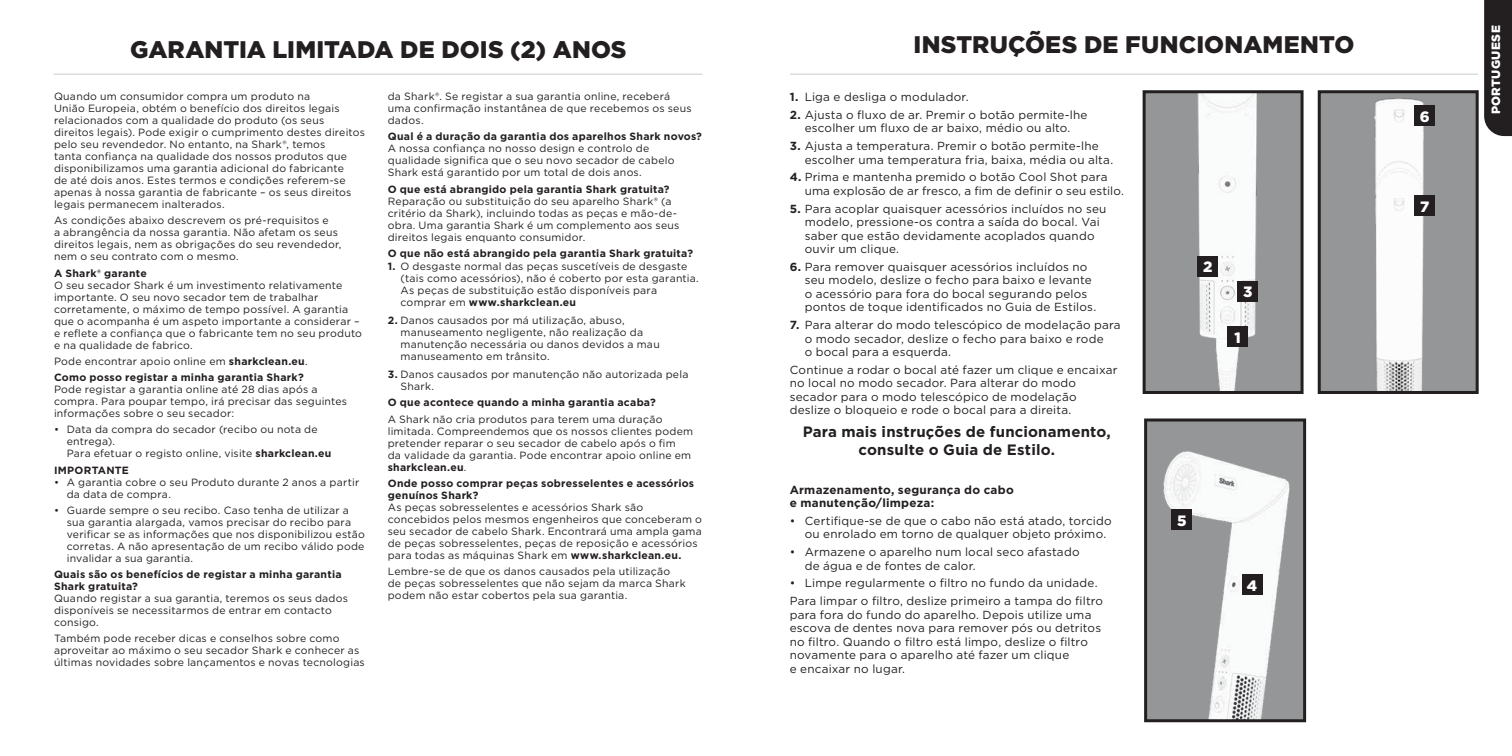
<style>
.page{position:relative;width:1512px;height:756px;background:#fff}
.page>*{position:absolute;margin:0;border:0;box-sizing:border-box;transform-origin:0 0}
.t1{font:900 24px "Gotham";letter-spacing:.005em;color:#231f20}
.t2{font:700 15px/18px "Gotham";letter-spacing:.01em;color:#231f20;text-align:center}
.t3{font:900 15px "Gotham";color:#fff}
.t4{font:900 12px "Gotham";letter-spacing:.025em;color:#fff}
.t5{font:11.7px/13.5px "Gotham";letter-spacing:.015em;color:#231f20}
.t6{font:700 11.7px/13.5px "Gotham";letter-spacing:.02em;color:#231f20}
.t7{font:10.5px/12px "Gotham";letter-spacing:.02em;color:#231f20}
.t8{font:700 10.5px/12px "Gotham";letter-spacing:.025em;color:#231f20}
.s1{font-weight:400}
.s2{font-weight:700}
</style>
<div class="page">
<hr style="left:790px;top:73px;width:688px;height:2px;background:#dcddde">
<img style="left:1147px;top:94px;width:153px;height:296px">
<div style="left:1143px;top:90px;width:161px;height:304px;border:3px solid #231f20"></div>
<img style="left:1322px;top:94px;width:153px;height:296px">
<div style="left:1318px;top:90px;width:161px;height:304px;border:3px solid #231f20"></div>
<div style="left:1146px;top:420px;width:159px;height:301px;background:#949698"></div>
<img style="left:1163px;top:451px;width:127px;height:267px">
<div style="left:1144px;top:418px;width:162px;height:304px;border:3px solid #231f20"></div>
<div style="left:1228px;top:327px;width:20px;height:20px;background:#231f20"></div>
<div style="left:1198px;top:256px;width:20px;height:20px;background:#231f20"></div>
<div style="left:1242px;top:575px;width:20px;height:20px;background:#231f20"></div>
<div style="left:1172px;top:510px;width:20px;height:20px;background:#231f20"></div>
<div style="left:1238px;top:281px;width:20px;height:21px;background:#231f20"></div>
<div style="left:1415px;top:106px;width:20px;height:20px;background:#231f20"></div>
<div style="left:1415px;top:196px;width:20px;height:20px;background:#231f20"></div>
<hr style="left:54px;top:73px;width:648px;height:2px;background:#dcddde">
<div style="left:1484px;top:0;width:28px;height:136px;background:#231f20"></div>
<h1 class="t1" style="left:130px;top:33px;width:498px">GARANTIA LIMITADA DE DOIS (2) ANOS</h1>
<p class="t7" style="left:54px;top:90px;width:313px">Quando um consumidor compra um produto na<br>União Europeia, obtém o benefício dos direitos legais relacionados com a qualidade do produto (os seus direitos legais). Pode exigir o cumprimento destes direitos pelo seu revendedor. No entanto, na Shark®, temos<br>tanta confiança na qualidade dos nossos produtos que disponibilizamos uma garantia adicional do fabricante<br>de até dois anos. Estes termos e condições referem-se apenas à nossa garantia de fabricante – os seus direitos legais permanecem inalterados.</p>
<p class="t7" style="left:54px;top:214px;width:289px">As condições abaixo descrevem os pré-requisitos e<br>a abrangência da nossa garantia. Não afetam os seus direitos legais, nem as obrigações do seu revendedor, nem o seu contrato com o mesmo.</p>
<p class="t8" style="left:54px;top:267px;width:94px">A Shark® garante</p>
<p class="t7" style="left:54px;top:279px;width:310px">O seu secador Shark é um investimento relativamente importante. O seu novo secador tem de trabalhar corretamente, o máximo de tempo possível. A garantia que o acompanha é um aspeto importante a considerar – e reflete a confiança que o fabricante tem no seu produto e na qualidade de fabrico.</p>
<p class="t8" style="left:54px;top:353px;width:255px;line-height:16.2px"><span class="s1">Pode encontrar apoio online em</span> sharkclean.eu<span class="s1">.<br></span>Como posso registar a minha garantia Shark?</p>
<p class="t7" style="left:54px;top:383px;width:295px">Pode registar a garantia online até 28 dias após a compra. Para poupar tempo, irá precisar das seguintes informações sobre o seu secador:</p>
<p class="t7" style="left:67px;top:424px;width:266px;text-indent:-13px">• Data da compra do secador (recibo ou nota de entrega).<br>Para efetuar o registo online, visite <span class="s2">sharkclean.eu</span></p>
<p class="t8" style="left:54px;top:464px;width:76px">IMPORTANTE</p>
<p class="t7" style="left:67px;top:476px;width:294px;text-indent:-13px">• A garantia cobre o seu Produto durante 2 anos a partir da data de compra.</p>
<p class="t7" style="left:67px;top:504px;width:300px;text-indent:-13px">• Guarde sempre o seu recibo. Caso tenha de utilizar a sua garantia alargada, vamos precisar do recibo para verificar se as informações que nos disponibilizou estão corretas. A não apresentação de um recibo válido pode invalidar a sua garantia.</p>
<p class="t8" style="left:54px;top:568px;width:289px">Quais são os benefícios de registar a minha garantia<br>Shark gratuita?</p>
<p class="t7" style="left:54px;top:592px;width:295px">Quando registar a sua garantia, teremos os seus dados disponíveis se necessitarmos de entrar em contacto consigo.</p>
<p class="t7" style="left:54px;top:633px;width:312px">Também pode receber dicas e conselhos sobre como aproveitar ao máximo o seu secador Shark e conhecer as últimas novidades sobre lançamentos e novas tecnologias</p>
<p class="t7" style="left:388px;top:90px;width:305px">da Shark®. Se registar a sua garantia online, receberá uma confirmação instantânea de que recebemos os seus dados.</p>
<p class="t8" style="left:388px;top:131px;width:316px">Qual é a duração da garantia dos aparelhos Shark novos?</p>
<p class="t7" style="left:388px;top:143px;width:288px">A nossa confiança no nosso design e controlo de qualidade significa que o seu novo secador de cabelo<br>Shark está garantido por um total de dois anos.</p>
<p class="t8" style="left:388px;top:183px;width:283px">O que está abrangido pela garantia Shark gratuita?</p>
<p class="t7" style="left:388px;top:195px;width:293px">Reparação ou substituição do seu aparelho Shark® (a critério da Shark), incluindo todas as peças e mão-de&shy;obra. Uma garantia Shark é um complemento aos seus direitos legais enquanto consumidor.</p>
<p class="t8" style="left:388px;top:247px;width:307px">O que não está abrangido pela garantia Shark gratuita?</p>
<p class="t7" style="left:401px;top:261px;width:300px;text-indent:-13px"><span class="s2">1.</span> O desgaste normal das peças suscetíveis de desgaste (tais como acessórios), não é coberto por esta garantia.<br>As peças de substituição estão disponíveis para comprar em <span class="s2">www.sharkclean.eu</span></p>
<p class="t7" style="left:401px;top:314px;width:261px;text-indent:-13px"><span class="s2">2.</span> Danos causados por má utilização, abuso, manuseamento negligente, não realização da manutenção necessária ou danos devidos a mau manuseamento em trânsito.</p>
<p class="t7" style="left:401px;top:368px;width:289px;text-indent:-13px"><span class="s2">3.</span> Danos causados por manutenção não autorizada pela<br>Shark.</p>
<p class="t8" style="left:388px;top:396px;width:270px">O que acontece quando a minha garantia acaba?</p>
<p class="t7" style="left:388px;top:413px;width:307px">A Shark não cria produtos para terem uma duração limitada. Compreendemos que os nossos clientes podem pretender reparar o seu secador de cabelo após o fim<br>da validade da garantia. Pode encontrar apoio online em <span class="s2">sharkclean.eu</span>.</p>
<p class="t8" style="left:388px;top:477px;width:308px">Onde posso comprar peças sobresselentes e acessórios genuínos Shark?</p>
<p class="t7" style="left:388px;top:501px;width:316px">As peças sobresselentes e acessórios Shark são concebidos pelos mesmos engenheiros que conceberam o seu secador de cabelo Shark. Encontrará uma ampla gama de peças sobresselentes, peças de reposição e acessórios para todas as máquinas Shark em <span class="s2">www.sharkclean.eu.</span></p>
<p class="t7" style="left:388px;top:565px;width:299px">Lembre-se de que os danos causados pela utilização de peças sobresselentes que não sejam da marca Shark podem não estar cobertos pela sua garantia.</p>
<h1 class="t1" style="left:914px;top:28px;width:442px">INSTRUÇÕES DE FUNCIONAMENTO</h1>
<p class="t5" style="left:790px;top:90px;width:180px"><span class="s2">1.</span> Liga e desliga o modulador.</p>
<p class="t5" style="left:790px;top:108px;width:299px;text-align:center"><span class="s2">2.</span> Ajusta o fluxo de ar. Premir o botão permite-lhe escolher um fluxo de ar baixo, médio ou alto.</p>
<p class="t5" style="left:805px;top:139px;width:310px;text-indent:-15px"><span class="s2">3.</span> Ajusta a temperatura. Premir o botão permite-lhe escolher uma temperatura fria, baixa, média ou alta.</p>
<p class="t5" style="left:805px;top:170px;width:321px;text-indent:-15px"><span class="s2">4.</span> Prima e mantenha premido o botão Cool Shot para uma explosão de ar fresco, a fim de definir o seu estilo.</p>
<p class="t5" style="left:805px;top:201px;width:303px;text-indent:-15px"><span class="s2">5.</span> Para acoplar quaisquer acessórios incluídos no seu modelo, pressione-os contra a saída do bocal. Vai saber que estão devidamente acoplados quando ouvir um clique.</p>
<p class="t5" style="left:805px;top:260px;width:293px;text-indent:-15px"><span class="s2">6.</span> Para remover quaisquer acessórios incluídos no seu modelo, deslize o fecho para baixo e levante o acessório para fora do bocal segurando pelos pontos de toque identificados no Guia de Estilos.</p>
<p class="t5" style="left:805px;top:318px;width:318px;text-indent:-15px"><span class="s2">7.</span> Para alterar do modo telescópico de modelação para o modo secador, deslize o fecho para baixo e rode<br>o bocal para a esquerda.</p>
<p class="t5" style="left:790px;top:363px;width:329px">Continue a rodar o bocal até fazer um clique e encaixar no local no modo secador. Para alterar do modo secador para o modo telescópico de modelação deslize o bloqueio e rode o bocal para a direita.</p>
<h2 class="t2" style="left:803px;top:422px;width:310px">Para mais instruções de funcionamento, consulte o Guia de Estilo.</h2>
<p class="t6" style="left:790px;top:483px;width:226px">Armazenamento, segurança do cabo e manutenção/limpeza:</p>
<p class="t5" style="left:805px;top:514px;width:308px;text-indent:-15px">• Certifique-se de que o cabo não está atado, torcido ou enrolado em torno de qualquer objeto próximo.</p>
<p class="t5" style="left:805px;top:545px;width:276px;text-indent:-15px">• Armazene o aparelho num local seco afastado de água e de fontes de calor.</p>
<p class="t5" style="left:790px;top:574px;width:315px;line-height:17.7px">• Limpe regularmente o filtro no fundo da unidade.<br>Para limpar o filtro, deslize primeiro a tampa do filtro</p>
<p class="t5" style="left:790px;top:607px;width:313px">para fora do fundo do aparelho. Depois utilize uma escova de dentes nova para remover pós ou detritos no filtro. Quando o filtro está limpo, deslize o filtro novamente para o aparelho até fazer um clique<br>e encaixar no lugar.</p>
<h2 class="t3" style="left:1203px;top:256px;width:11px">2</h2>
<h2 class="t3" style="left:1243px;top:282px;width:11px">3</h2>
<h2 class="t3" style="left:1235px;top:327px;width:8px">1</h2>
<h2 class="t3" style="left:1177px;top:510px;width:11px">5</h2>
<h2 class="t3" style="left:1247px;top:575px;width:12px">4</h2>
<h2 class="t3" style="left:1420px;top:106px;width:11px">6</h2>
<h2 class="t3" style="left:1420px;top:196px;width:11px">7</h2>
<p class="t4" style="left:1488px;top:114px;width:90px;rotate:-90deg">PORTUGUESE</p>
</div>
